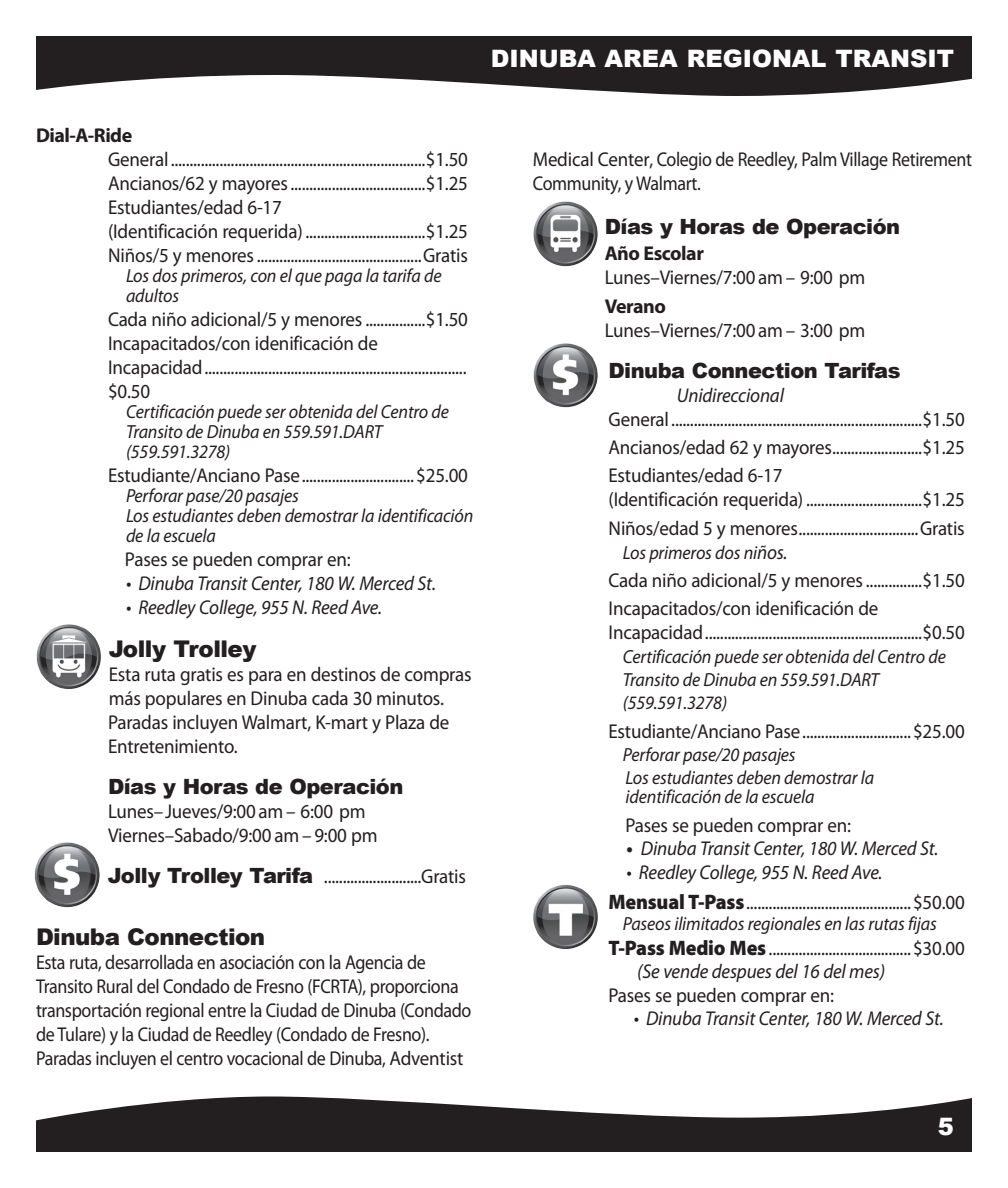
<style>
.page{position:relative;width:1008px;height:1188px;background:#fff}
.page>*{position:absolute;margin:0;border:0;box-sizing:border-box;transform-origin:0 0}
.t1{font:900 24px "Arial";color:#fff}
.t2{font:900 23px "Arial";letter-spacing:-.025em;color:#231f20}
.t3{font:900 21px "Arial";letter-spacing:-.025em;color:#231f20}
.t4{font:20px/24px "Myriad Pro";letter-spacing:-.01em;color:#231f20;scale:.95 1}
.t5{font:20px/24px "Myriad Pro";letter-spacing:-.01em;color:#231f20;scale:.9 1}
.t6{font:italic 20px "Myriad Pro";letter-spacing:-.01em;color:#231f20;scale:.95 1}
.t7{font:700 20px "Myriad Pro";letter-spacing:-.025em;color:#231f20}
.t8{font:italic 19px/20px "Myriad Pro";letter-spacing:-.01em;color:#231f20;scale:.95 1}
.s1{font-family:"Arial";font-weight:900;font-size:21px}
.s2{font-size:20px}
.s3{font-weight:700;font-style:normal}
.s4{font-style:italic}
.s5{font-weight:900;font-size:21px}
</style>
<div class="page">
<svg style="left:36px;top:36px;width:936px;height:60px;fill:#231f20"></svg>
<svg style="left:36px;top:1097px;width:936px;height:55px;fill:#231f20"></svg>
<img style="left:34px;top:842px;width:66px;height:66px">
<img style="left:36px;top:624px;width:65px;height:65px">
<img style="left:533px;top:343px;width:65px;height:65px">
<img style="left:533px;top:201px;width:65px;height:66px">
<img style="left:533px;top:884px;width:65px;height:65px">
<p class="t1" style="left:491px;top:41px;width:465px">DINUBA AREA REGIONAL TRANSIT</p>
<p class="t7" style="left:36px;top:122px;width:98px">Dial-A-Ride</p>
<p class="t4" style="left:108px;top:148px;width:380px">General....................................................................$1.50<br>Ancianos/62 y mayores....................................$1.25<br>Estudiantes/edad 6-17<br>(Identificación requerida)................................$1.25<br>Niños/5 y menores............................................Gratis</p>
<p class="t8" style="left:126px;top:266px;width:334px">Los dos primeros, con el que paga la tarifa de adultos</p>
<p class="t4" style="left:108px;top:308px;width:380px">Cada niño adicional/5 y menores ................$1.50<br>Incapacitados/con idenificación de Incapacidad...................................................................... $0.50</p>
<p class="t8" style="left:126px;top:402px;width:342px">Certificación puede ser obtenida del Centro de<br>Transito de Dinuba en 559.591.DART (559.591.3278)</p>
<p class="t4" style="left:108px;top:464px;width:380px">Estudiante/Anciano Pase..............................$25.00</p>
<p class="t8" style="left:126px;top:486px;width:367px">Perforar pase/20 pasajes<br>Los estudiantes deben demostrar la identificación de la escuela</p>
<p class="t4" style="left:125px;top:548px;width:239px">Pases se pueden comprar en:</p>
<p class="t6" style="left:126px;top:573px;width:328px">• Dinuba Transit Center, 180 W. Merced St.</p>
<p class="t6" style="left:126px;top:597px;width:271px">• Reedley College, 955 N. Reed Ave.</p>
<p class="t2" style="left:109px;top:632px;width:149px">Jolly Trolley</p>
<p class="t4" style="left:108px;top:663px;width:384px">Esta ruta gratis es para en destinos de compras más populares en Dinuba cada 30 minutos.<br>Paradas incluyen Walmart, K-mart y Plaza de Entretenimiento.</p>
<p class="t3" style="left:108px;top:771px;width:297px">Días y Horas de Operación</p>
<p class="t4" style="left:108px;top:800px;width:285px">Lunes–Jueves/9:00 am – 6:00 pm<br>Viernes–Sabado/9:00 am – 9:00 pm</p>
<p class="t4" style="left:108px;top:864px;width:378px"><span class="s1">Jolly Trolley Tarifa</span> ..........................Gratis</p>
<p class="t2" style="left:36px;top:920px;width:231px">Dinuba Connection</p>
<p class="t5" style="left:36px;top:950px;width:485px">Esta ruta, desarrollada en asociación con la Agencia de Transito Rural del Condado de Fresno (FCRTA), proporciona transportación regional entre la Ciudad de Dinuba (Condado de Tulare) y la Ciudad de Reedley (Condado de Fresno).<br>Paradas incluyen el centro vocacional de Dinuba, Adventist</p>
<p class="t4" style="left:533px;top:148px;width:464px">Medical Center, Colegio de Reedley, Palm Village Retirement<br>Community, y Walmart.</p>
<p class="t3" style="left:605px;top:211px;width:297px">Días y Horas de Operación</p>
<p class="t7" style="left:605px;top:241px;width:101px">Año Escolar</p>
<p class="t4" style="left:605px;top:266px;width:276px">Lunes–Viernes/7:00 am – 9:00 pm</p>
<p class="t7" style="left:605px;top:293px;width:63px">Verano</p>
<p class="t4" style="left:605px;top:319px;width:276px">Lunes–Viernes/7:00 am – 3:00 pm</p>
<p class="t3" style="left:608px;top:355px;width:294px">Dinuba Connection Tarifas</p>
<p class="t6" style="left:677px;top:384px;width:114px">Unidireccional</p>
<p class="t4" style="left:609px;top:405px;width:377px;line-height:28.4px;text-align:justify">General...................................................................$1.50<br>Ancianos/edad 62 y mayores........................$1.25<br>Estudiantes/edad 6-17</p>
<p class="t4" style="left:609px;top:486px;width:377px;line-height:28.4px">(Identificación requerida)...............................$1.25<br>Niños/edad 5 y menores................................Gratis</p>
<p class="t8" style="left:623px;top:543px;width:175px">Los primeros dos ni<span class="s2">ños.</span></p>
<p class="t4" style="left:608px;top:566px;width:377px;line-height:28.4px">Cada niño adicional/5 y menores ...............$1.50<br>Incapacitados/con idenificación de</p>
<p class="t4" style="left:608px;top:621px;width:377px">Incapacidad..........................................................$0.50</p>
<p class="t8" style="left:623px;top:645px;width:342px;line-height:23.4px">Certificación puede ser obtenida del Centro de<br>Transito de Dinuba en 559.591.DART (559.591.3278)</p>
<p class="t4" style="left:608px;top:719px;width:377px">Estudiante/Anciano Pase.............................$25.00</p>
<p class="t8" style="left:623px;top:743px;width:266px;line-height:23.4px">Perforar pase/20 pasajes<br>Los estudiantes deben demostrar la</p>
<p class="t8" style="left:626px;top:787px;width:200px">identificación de la escuela</p>
<p class="t4" style="left:625px;top:813px;width:239px">Pases se pueden comprar en:</p>
<p class="t6" style="left:627px;top:837px;width:330px"><span class="s3">•</span> Dinuba Transit Center, 180 W. Merced St.</p>
<p class="t4" style="left:608px;top:857px;width:377px;line-height:30.4px;text-indent:18px"><span class="s4">• Reedley College, 955 N. Reed Ave.<br></span><span class="s5">Mensual T-Pass</span>............................................$50.00</p>
<p class="t8" style="left:623px;top:915px;width:332px">Paseos ilimitados regionales en las rutas fijas</p>
<p class="t4" style="left:637px;top:937px;width:346px;line-height:22.8px;text-indent:-29px"><span class="s5">T-Pass Medio Mes</span> ......................................$30.00 <span class="s4">(Se vende despues del 16 del mes)</span></p>
<p class="t4" style="left:609px;top:983px;width:239px">Pases se pueden comprar en:</p>
<p class="t6" style="left:634px;top:1007px;width:328px">• Dinuba Transit Center, 180 W. Merced St.</p>
<p class="t1" style="left:938px;top:1109px;width:18px">5</p>
</div>
